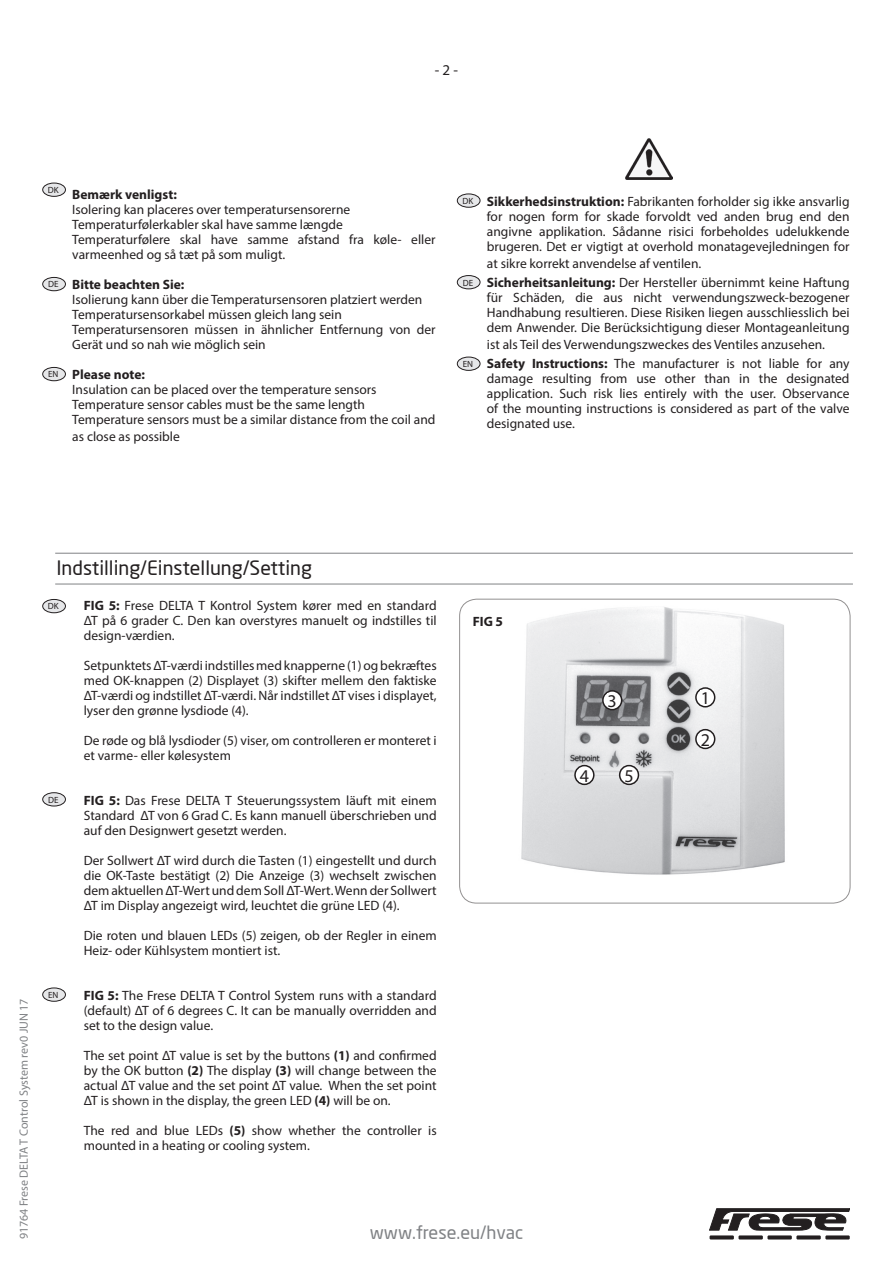
<style>
.page{position:relative;width:893px;height:1263px;background:#fff}
.page>*{position:absolute;margin:0;border:0;box-sizing:border-box;transform-origin:0 0}
.Tekniske_data_-_Mell{font:19.5px "Neo Sans";color:#231f20}
.t1{font:18px "Neo Sans";color:#808285}
.Titler_-_index_uk{font:18px "Myriad Pro";color:#231f20}
.Titler_-_index_uk-2{font:15px "Myriad Pro";color:#231f20}
.Tekniske_data_-_Brød{font:13.5px/15px "Myriad Pro";color:#231f20}
.Montagevejledning{font:13.5px/15px "Myriad Pro";color:#231f20;text-align:justify}
.Tekniske_data_-_Brød-2{font:700 13.5px "Myriad Pro";color:#231f20}
.Titler_-_index_uk-3{font:700 13.5px "Myriad Pro";color:#231f20}
.t2{font:12px "Myriad Pro";color:#808285}
.t3{font:9px "Myriad Pro";color:#231f20}
.s1{font-weight:700}
</style>
<div class="page">
<svg style="left:710px;top:1235px;width:24px;height:4px"></svg>
<svg style="left:738px;top:1235px;width:25px;height:4px"></svg>
<svg style="left:767px;top:1235px;width:25px;height:4px"></svg>
<svg style="left:796px;top:1235px;width:25px;height:4px"></svg>
<svg style="left:825px;top:1235px;width:25px;height:4px"></svg>
<svg style="left:709px;top:1208px;width:141px;height:23px"></svg>
<div style="left:43px;top:277px;width:22px;height:14px;background:#e6e7e9;border-radius:50%"></div>
<div style="left:43px;top:277px;width:23px;height:14px;border:1px solid #231f20;border-radius:50%"></div>
<div style="left:43px;top:367px;width:22px;height:14px;background:#e6e7e9;border-radius:50%"></div>
<div style="left:43px;top:367px;width:23px;height:14px;border:1px solid #231f20;border-radius:50%"></div>
<div style="left:43px;top:183px;width:22px;height:13px;background:#e6e7e9;border-radius:50%"></div>
<div style="left:43px;top:183px;width:23px;height:14px;border:1px solid #231f20;border-radius:50%"></div>
<div style="left:459px;top:599px;width:391px;height:304px;border:1px solid #231f20;border-radius:17px"></div>
<img style="left:521px;top:607px;width:264px;height:268px">
<svg style="left:696px;top:688px;width:19px;height:19px"></svg>
<div style="left:695px;top:687px;width:20px;height:20px;border:2px solid #231f20;border-radius:50%"></div>
<div style="left:701px;top:691px;width:9px;height:13px;background:#fff"></div>
<svg style="left:696px;top:730px;width:19px;height:18px"></svg>
<div style="left:695px;top:729px;width:20px;height:20px;border:2px solid #231f20;border-radius:50%"></div>
<div style="left:701px;top:732px;width:9px;height:14px;background:#fff"></div>
<svg style="left:603px;top:691px;width:19px;height:19px"></svg>
<div style="left:602px;top:690px;width:20px;height:20px;border:2px solid #231f20;border-radius:50%"></div>
<div style="left:608px;top:693px;width:9px;height:14px;background:#fff"></div>
<svg style="left:575px;top:765px;width:19px;height:19px"></svg>
<div style="left:574px;top:765px;width:21px;height:20px;border:2px solid #231f20;border-radius:50%"></div>
<div style="left:580px;top:768px;width:9px;height:14px;background:#fff"></div>
<svg style="left:620px;top:765px;width:18px;height:19px"></svg>
<div style="left:619px;top:765px;width:20px;height:20px;border:2px solid #231f20;border-radius:50%"></div>
<div style="left:624px;top:768px;width:10px;height:14px;background:#fff"></div>
<hr style="left:55px;top:584px;width:798px;height:1px;background:#808285">
<hr style="left:55px;top:553px;width:798px;height:1px;background:#808285">
<div style="left:43px;top:793px;width:22px;height:13px;background:#e6e7e9;border-radius:50%"></div>
<div style="left:43px;top:792px;width:23px;height:14px;border:1px solid #231f20;border-radius:50%"></div>
<div style="left:43px;top:988px;width:22px;height:13px;background:#e6e7e9;border-radius:50%"></div>
<div style="left:43px;top:988px;width:23px;height:13px;border:1px solid #231f20;border-radius:50%"></div>
<div style="left:43px;top:599px;width:22px;height:14px;background:#e6e7e9;border-radius:50%"></div>
<div style="left:43px;top:599px;width:23px;height:14px;border:1px solid #231f20;border-radius:50%"></div>
<div style="left:457px;top:276px;width:23px;height:13px;background:#e6e7e9;border-radius:50%"></div>
<div style="left:457px;top:275px;width:23px;height:14px;border:1px solid #231f20;border-radius:50%"></div>
<div style="left:457px;top:357px;width:23px;height:13px;background:#e6e7e9;border-radius:50%"></div>
<div style="left:457px;top:357px;width:23px;height:14px;border:1px solid #231f20;border-radius:50%"></div>
<div style="left:457px;top:194px;width:23px;height:13px;background:#e6e7e9;border-radius:50%"></div>
<div style="left:457px;top:194px;width:23px;height:13px;border:1px solid #231f20;border-radius:50%"></div>
<img style="left:625px;top:138px;width:47px;height:41px">
<p class="Titler_-_index_uk-2" style="left:435px;top:61px;width:25px">- 2 -</p>
<p class="t3" style="left:48px;top:184px;width:12px">DK</p>
<p class="t3" style="left:48px;top:279px;width:12px">DE</p>
<p class="t3" style="left:48px;top:369px;width:12px">EN</p>
<p class="Tekniske_data_-_Brød-2" style="left:72px;top:186px;width:106px">Bemærk venligst:</p>
<p class="Tekniske_data_-_Brød" style="left:72px;top:202px;width:280px">Isolering kan placeres over temperatursensorerne</p>
<p class="Tekniske_data_-_Brød" style="left:72px;top:217px;width:272px">Temperaturfølerkabler skal have samme længde</p>
<p class="Tekniske_data_-_Brød" style="left:72px;top:232px;width:365px">Temperaturfølere skal have samme afstand fra køle- eller varmeenhed og så tæt på som muligt.</p>
<p class="Tekniske_data_-_Brød-2" style="left:72px;top:276px;width:114px">Bitte beachten Sie:</p>
<p class="Tekniske_data_-_Brød" style="left:72px;top:292px;width:352px">Isolierung kann über die Temperatursensoren platziert werden</p>
<p class="Tekniske_data_-_Brød" style="left:72px;top:307px;width:271px">Temperatursensorkabel müssen gleich lang sein</p>
<p class="Tekniske_data_-_Brød" style="left:72px;top:322px;width:365px">Temperatursensoren müssen in ähnlicher Entfernung von der<br>Gerät und so nah wie möglich sein</p>
<p class="Tekniske_data_-_Brød-2" style="left:72px;top:366px;width:74px">Please note:</p>
<p class="Tekniske_data_-_Brød" style="left:72px;top:382px;width:306px">Insulation can be placed over the temperature sensors</p>
<p class="Tekniske_data_-_Brød" style="left:72px;top:397px;width:294px">Temperature sensor cables must be the same length</p>
<p class="Tekniske_data_-_Brød" style="left:72px;top:411px;width:365px;line-height:16.5px">Temperature sensors must be a similar distance from the coil and as close as possible</p>
<p class="t3" style="left:463px;top:195px;width:12px">DK</p>
<p class="t3" style="left:463px;top:277px;width:12px">DE</p>
<p class="t3" style="left:463px;top:358px;width:12px">EN</p>
<p class="Montagevejledning" style="left:487px;top:194px;width:364px"><span class="s1">Sikkerhedsinstruktion:</span> Fabrikanten forholder sig ikke ansvarlig for nogen form for skade forvoldt ved anden brug end den angivne applikation. Sådanne risici forbeholdes udelukkende brugeren. Det er vigtigt at overhold monatagevejledningen for</p>
<p class="Montagevejledning" style="left:487px;top:255px;width:216px">at sikre korrekt anvendelse af ventilen.</p>
<p class="Montagevejledning" style="left:487px;top:275px;width:364px"><span class="s1">Sicherheitsanleitung:</span> Der Hersteller übernimmt keine Haftung für Schäden, die aus nicht verwendungszweck-bezogener Handhabung resultieren. Diese Risiken liegen ausschliesslich bei dem Anwender. Die Berücksichtigung dieser Montageanleitung</p>
<p class="Montagevejledning" style="left:487px;top:336px;width:340px">ist als Teil des Verwendungszweckes des Ventiles anzusehen.</p>
<p class="Montagevejledning" style="left:487px;top:356px;width:364px"><span class="s1">Safety Instructions:</span> The manufacturer is not liable for any damage resulting from use other than in the designated application. Such risk lies entirely with the user. Observance of the mounting instructions is considered as part of the valve designated use.</p>
<p class="t2" style="left:16px;top:1239px;width:243px;rotate:-90deg">91764 Frese DELTA T Control System rev0 JUN 17</p>
<p class="Tekniske_data_-_Mell" style="left:56px;top:556px;width:257px">Indstilling/Einstellung/Setting</p>
<p class="t3" style="left:48px;top:601px;width:12px">DK</p>
<p class="t3" style="left:48px;top:794px;width:12px">DE</p>
<p class="t3" style="left:48px;top:989px;width:12px">EN</p>
<p class="Tekniske_data_-_Brød" style="left:84px;top:598px;width:354px;text-align:justify"><span class="s1">FIG 5:</span> Frese DELTA T Kontrol System kører med en standard ΔT på 6 grader C. Den kan overstyres manuelt og indstilles til design-værdien.</p>
<p class="Tekniske_data_-_Brød" style="left:84px;top:658px;width:354px;text-align:justify">Setpunktets ΔT-værdi indstilles med knapperne (1) og bekræftes med OK-knappen (2) Displayet (3) skifter mellem den faktiske ΔT-værdi og indstillet ΔT-værdi. Når indstillet ΔT vises i displayet, lyser den grønne lysdiode (4).</p>
<p class="Tekniske_data_-_Brød" style="left:84px;top:733px;width:354px">De røde og blå lysdioder (5) viser, om controlleren er monteret i et varme- eller kølesystem</p>
<p class="Tekniske_data_-_Brød" style="left:84px;top:793px;width:354px;text-align:justify"><span class="s1">FIG 5:</span> Das Frese DELTA T Steuerungssystem läuft mit einem Standard ΔT von 6 Grad C. Es kann manuell überschrieben und auf den Designwert gesetzt werden.</p>
<p class="Tekniske_data_-_Brød" style="left:84px;top:853px;width:354px;text-align:justify">Der Sollwert ΔT wird durch die Tasten (1) eingestellt und durch die OK-Taste bestätigt (2) Die Anzeige (3) wechselt zwischen dem aktuellen ΔT-Wert und dem Soll ΔT-Wert. Wenn der Sollwert ΔT im Display angezeigt wird, leuchtet die grüne LED (4).</p>
<p class="Tekniske_data_-_Brød" style="left:84px;top:928px;width:354px">Die roten und blauen LEDs (5) zeigen, ob der Regler in einem<br>Heiz- oder Kühlsystem montiert ist.</p>
<p class="Tekniske_data_-_Brød" style="left:84px;top:988px;width:354px;text-align:justify"><span class="s1">FIG 5:</span> The Frese DELTA T Control System runs with a standard (default) ΔT of 6 degrees C. It can be manually overridden and set to the design value.</p>
<p class="Tekniske_data_-_Brød" style="left:84px;top:1048px;width:354px;text-align:justify">The set point ΔT value is set by the buttons <span class="s1">(1)</span> and confirmed by the OK button <span class="s1">(2)</span> The display <span class="s1">(3)</span> will change between the actual ΔT value and the set point ΔT value. When the set point ΔT is shown in the display, the green LED <span class="s1">(4)</span> will be on.</p>
<p class="Tekniske_data_-_Brød" style="left:84px;top:1123px;width:354px">The red and blue LEDs <span class="s1">(5)</span> show whether the controller is mounted in a heating or cooling system.</p>
<p class="Titler_-_index_uk-3" style="left:473px;top:612px;width:32px">FIG 5</p>
<h2 class="t1" style="left:370px;top:1222px;width:155px">www.frese.eu/hvac</h2>
<p class="Titler_-_index_uk" style="left:608px;top:690px;width:11px">3</p>
<p class="Titler_-_index_uk" style="left:580px;top:765px;width:11px">4</p>
<p class="Titler_-_index_uk" style="left:624px;top:765px;width:11px">5</p>
<p class="Titler_-_index_uk" style="left:701px;top:687px;width:11px">1</p>
<p class="Titler_-_index_uk" style="left:701px;top:729px;width:11px">2</p>
</div>
